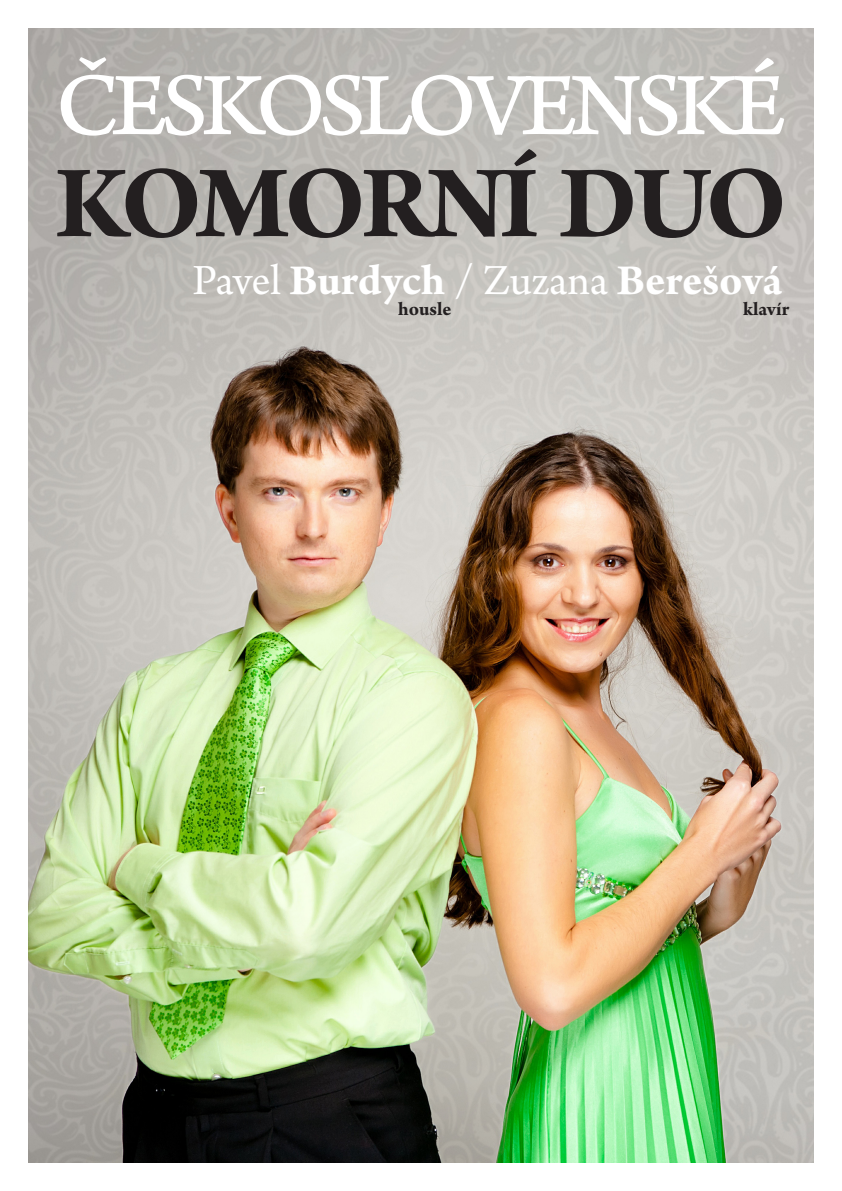
<style>
.page{position:relative;width:842px;height:1191px;background:#fff}
.page>*{position:absolute;margin:0;border:0;box-sizing:border-box;transform-origin:0 0}
.t1{font:700 109px "Arno Pro";letter-spacing:-.05em;color:#231f20}
.t2{font:93px "Arno Pro Caption";letter-spacing:-.08em;color:#fff}
.t3{font:700 45.3px "Arno Pro";letter-spacing:-.005em;color:#fff}
.t4{font:700 20px "Arno Pro";letter-spacing:-.005em;color:#231f20}
.s1{font-weight:400}
</style>
<div class="page">
<img style="left:28px;top:28px;width:786px;height:1134px">
<h2 class="t2" style="left:55px;top:51px;width:733px">ČESKOSLOVENSKÉ</h2>
<h1 class="t1" style="left:54px;top:140px;width:734px">komorní duo</h1>
<p class="t3" style="left:192px;top:254px;width:591px"><span class="s1">Pavel</span> Burdych <span class="s1">/ Zuzana</span> Berešová</p>
<p class="t4" style="left:398px;top:297px;width:55px">housle</p>
<p class="t4" style="left:743px;top:297px;width:48px">klavír</p>
</div>
